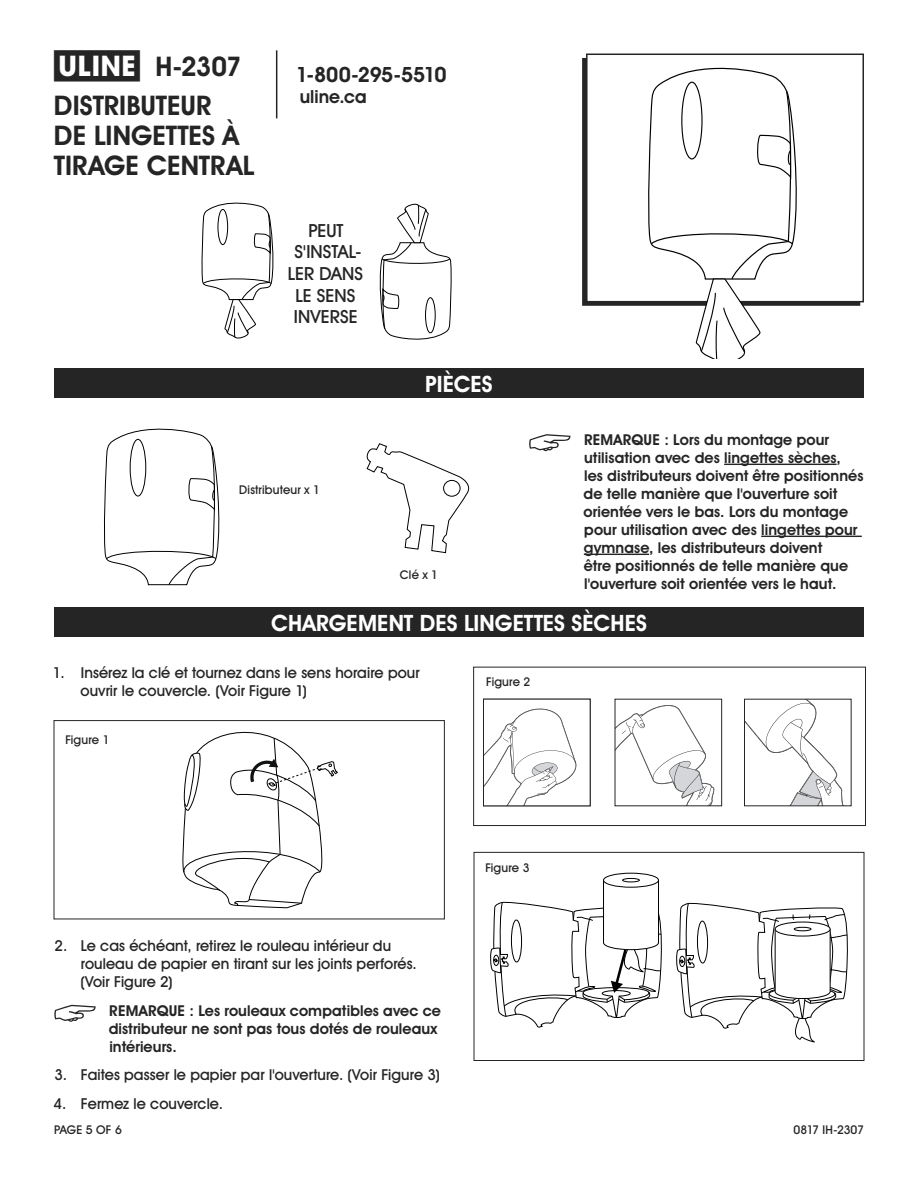
<style>
.page{position:relative;width:918px;height:1188px;background:#fff}
.page>*{position:absolute;margin:0;border:0;box-sizing:border-box;transform-origin:0 0}
.t1{font:700 27px/38.7px "Uline Two Knine";color:#252525}
.t2{font:700 22.5px "Uline Two Knine";color:#fff}
.t3{font:700 21px "Uline Two Knine";letter-spacing:-.02em;color:#252525}
.t4{font:18px/21.6px "Uline Two Knine";color:#252525;text-align:center}
.t5{font:700 18px "Uline Two Knine";color:#252525}
.t6{font:700 15px/18px "Uline Two Knine";letter-spacing:.005em;color:#252525}
.t7{font:15px/18px "Uline Two Knine";letter-spacing:.005em;color:#252525}
.t8{font:12px "Uline Two Knine";letter-spacing:.01em;color:#252525}
.t9{font:12px "Uline Two Knine";letter-spacing:-.02em;color:#252525}
.s1{font-size:28.5px}
</style>
<div class="page">
<hr style="left:276px;top:50px;width:1px;height:68px;background:#252525">
<svg style="left:54px;top:1005px;width:42px;height:17px"></svg>
<div style="left:54px;top:607px;width:810px;height:30px;background:#252525"></div>
<div style="left:54px;top:368px;width:810px;height:30px;background:#252525"></div>
<svg style="left:366px;top:443px;width:104px;height:110px"></svg>
<div style="left:443px;top:480px;width:17px;height:17px;border:1px solid #000;border-radius:50%"></div>
<svg style="left:104px;top:428px;width:116px;height:158px"></svg>
<hr style="left:724px;top:464px;width:113px;height:1px;background:#252525">
<hr style="left:761px;top:536px;width:101px;height:1px;background:#252525">
<hr style="left:584px;top:554px;width:65px;height:1px;background:#252525">
<svg style="left:529px;top:434px;width:41px;height:17px"></svg>
<svg style="left:485px;top:708px;width:91px;height:96px"></svg>
<div style="left:483px;top:699px;width:108px;height:107px;border:1px solid #252525"></div>
<svg style="left:617px;top:705px;width:97px;height:99px"></svg>
<svg style="left:746px;top:701px;width:97px;height:103px"></svg>
<div style="left:473px;top:667px;width:393px;height:159px;border:1px solid #252525"></div>
<svg style="left:676px;top:902px;width:172px;height:141px"></svg>
<svg style="left:775px;top:922px;width:55px;height:14px"></svg>
<div style="left:775px;top:922px;width:55px;height:14px;border:1px solid #000;border-radius:50%"></div>
<div style="left:794px;top:927px;width:17px;height:4px;border:1px solid #000;border-radius:50%"></div>
<div style="left:603px;top:873px;width:56px;height:14px;border:1px solid #000;border-radius:50%"></div>
<div style="left:622px;top:878px;width:18px;height:4px;border:1px solid #000;border-radius:50%"></div>
<svg style="left:490px;top:880px;width:172px;height:148px"></svg>
<div style="left:474px;top:852px;width:390px;height:209px;border:1px solid #252525"></div>
<svg style="left:182px;top:731px;width:156px;height:178px"></svg>
<div style="left:54px;top:720px;width:391px;height:199px;border:1px solid #252525"></div>
<svg style="left:201px;top:202px;width:73px;height:137px"></svg>
<svg style="left:379px;top:203px;width:73px;height:137px"></svg>
<div style="left:586px;top:54px;width:278px;height:248px;border:2px solid #252525"></div>
<svg style="left:646px;top:67px;width:156px;height:291px"></svg>
<h1 class="t1" style="left:54px;top:47px;width:189px"><span class="s1">π</span> H-2307<br>DISTRIBUTEUR</h1>
<h1 class="t1" style="left:54px;top:120px;width:202px;line-height:30px">DE LINGETTES À<br>TIRAGE CENTRAL</h1>
<h3 class="t3" style="left:296px;top:62px;width:152px">1-800-295-5510</h3>
<p class="t5" style="left:300px;top:86px;width:68px">uline.ca</p>
<p class="t4" style="left:288px;top:219px;width:77px">PEUT<br>S'INSTAL-<br>LER DANS<br>LE SENS<br>INVERSE</p>
<h2 class="t2" style="left:425px;top:370px;width:69px">PIÈCES</h2>
<p class="t8" style="left:239px;top:482px;width:82px">Distributeur x 1</p>
<p class="t8" style="left:400px;top:568px;width:40px">Clé x 1</p>
<p class="t6" style="left:584px;top:430px;width:281px">REMARQUE : Lors du montage pour utilisation avec des lingettes sèches,<br>les distributeurs doivent être positionnés de telle manière que l'ouverture soit orientée vers le bas. Lors du montage pour utilisation avec des lingettes pour gymnase, les distributeurs doivent<br>être positionnés de telle manière que l'ouverture soit orientée vers le haut.</p>
<h2 class="t2" style="left:271px;top:609px;width:377px">CHARGEMENT DES LINGETTES SÈCHES</h2>
<p class="t7" style="left:81px;top:664px;width:341px;text-indent:-28px">1. Insérez la clé et tournez dans le sens horaire pour ouvrir le couvercle. (Voir Figure 1)</p>
<p class="t8" style="left:65px;top:732px;width:46px">Figure 1</p>
<p class="t8" style="left:486px;top:675px;width:46px">Figure 2</p>
<p class="t7" style="left:80px;top:936px;width:338px;text-indent:-26px">2. Le cas échéant, retirez le rouleau intérieur du rouleau de papier en tirant sur les joints perforés. (Voir Figure 2)</p>
<p class="t6" style="left:109px;top:1001px;width:334px">REMARQUE : Les rouleaux compatibles avec ce distributeur ne sont pas tous dotés de rouleaux intérieurs.</p>
<p class="t7" style="left:54px;top:1066px;width:387px">3. Faites passer le papier par l'ouverture. (Voir Figure 3)</p>
<p class="t7" style="left:54px;top:1095px;width:171px">4. Fermez le couvercle.</p>
<p class="t8" style="left:485px;top:860px;width:46px">Figure 3</p>
<p class="t8" style="left:54px;top:1122px;width:69px">PAGE 5 OF 6</p>
<p class="t9" style="left:794px;top:1122px;width:72px">0817 IH-2307</p>
</div>
